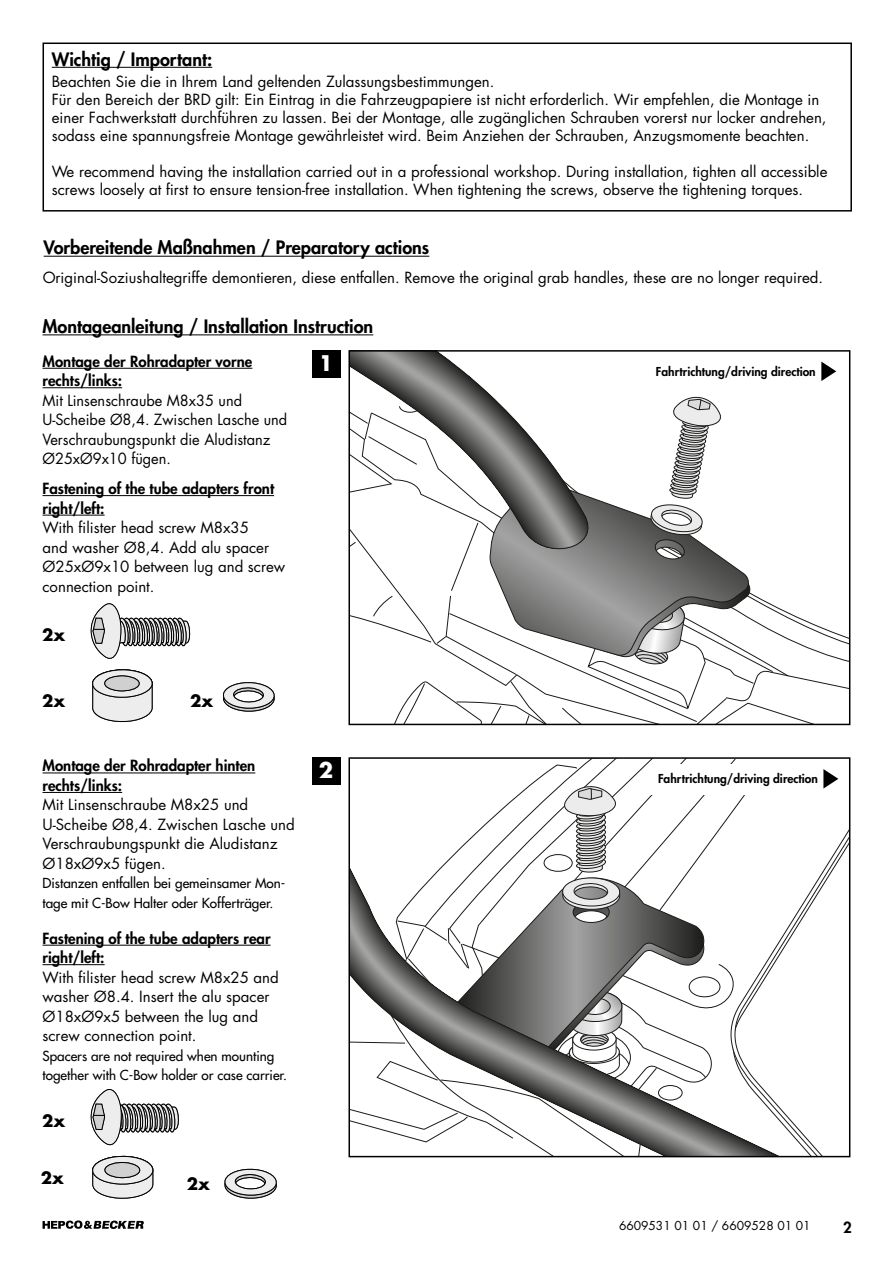
<style>
.page{position:relative;width:893px;height:1263px;background:#fff}
.page>*{position:absolute;margin:0;border:0;box-sizing:border-box;transform-origin:0 0}
.t1{font:700 21px "Futura Std";color:#fff}
.t2{font:800 18px "Futura Std";color:#000}
.t3{font:700 16.5px "Futura Std";color:#000}
.t4{font:15px/19.5px "Futura Std";color:#000}
.t5{font:800 15px/19.5px "Futura Std";color:#000}
.t6{font:500 13.5px/19.5px "Futura Std";color:#000}
.t7{font:800 12px "Futura Std";color:#000}
.t8{font:12px "Futura Std";color:#000}
</style>
<div class="page">
<svg style="left:43px;top:1220px;width:101px;height:9px"></svg>
<div style="left:43px;top:43px;width:809px;height:169px;border:2px solid #000"></div>
<svg style="left:351px;top:353px;width:137px;height:39px"></svg>
<svg style="left:351px;top:392px;width:496px;height:330px"></svg>
<div style="left:348px;top:350px;width:502px;height:375px;border:2px solid #000"></div>
<hr style="left:52px;top:67px;width:160px;height:1px;background:#000">
<hr style="left:44px;top:256px;width:385px;height:1px;background:#000">
<hr style="left:43px;top:334px;width:330px;height:1px;background:#000">
<div style="left:312px;top:350px;width:29px;height:28px;background:#000"></div>
<svg style="left:821px;top:362px;width:15px;height:19px"></svg>
<svg style="left:223px;top:682px;width:52px;height:30px"></svg>
<svg style="left:90px;top:603px;width:101px;height:120px"></svg>
<div style="left:312px;top:757px;width:29px;height:28px;background:#000"></div>
<svg style="left:349px;top:758px;width:501px;height:398px"></svg>
<svg style="left:224px;top:1168px;width:53px;height:31px"></svg>
<svg style="left:90px;top:1089px;width:89px;height:110px"></svg>
<hr style="left:43px;top:772px;width:212px;height:1px;background:#000">
<hr style="left:43px;top:792px;width:79px;height:1px;background:#000">
<hr style="left:43px;top:945px;width:228px;height:1px;background:#000">
<hr style="left:43px;top:964px;width:62px;height:1px;background:#000">
<hr style="left:43px;top:368px;width:209px;height:1px;background:#000">
<hr style="left:43px;top:387px;width:79px;height:1px;background:#000">
<hr style="left:43px;top:495px;width:231px;height:1px;background:#000">
<hr style="left:43px;top:515px;width:62px;height:1px;background:#000">
<p class="t2" style="left:52px;top:47px;width:162px">Wichtig / Important:</p>
<p class="t4" style="left:52px;top:73px;width:776px;line-height:18px">Beachten Sie die in Ihrem Land geltenden Zulassungsbestimmungen.<br>Für den Bereich der BRD gilt: Ein Eintrag in die Fahrzeugpapiere ist nicht erforderlich. Wir empfehlen, die Montage in einer Fachwerkstatt durchführen zu lassen. Bei der Montage, alle zugänglichen Schrauben vorerst nur locker andrehen, sodass eine spannungsfreie Montage gewährleistet wird. Beim Anziehen der Schrauben, Anzugsmomente beachten.</p>
<p class="t4" style="left:52px;top:163px;width:777px;line-height:18px">We recommend having the installation carried out in a professional workshop. During installation, tighten all accessible screws loosely at first to ensure tension-free installation. When tightening the screws, observe the tightening torques.</p>
<p class="t2" style="left:44px;top:236px;width:387px">Vorbereitende Maßnahmen / Preparatory actions</p>
<p class="t4" style="left:43px;top:268px;width:782px">Original-Soziushaltegriffe demontieren, diese entfallen. Remove the original grab handles, these are no longer required.</p>
<p class="t2" style="left:43px;top:315px;width:332px">Montageanleitung / Installation Instruction</p>
<h1 class="t1" style="left:319px;top:349px;width:16px">1</h1>
<p class="t5" style="left:43px;top:351px;width:211px">Montage der Rohradapter vorne rechts/links:</p>
<p class="t4" style="left:43px;top:391px;width:246px">Mit Linsenschraube M8x35 und<br>U-Scheibe Ø8,4. Zwischen Lasche und<br>Verschraubungspunkt die Aludistanz<br>Ø25xØ9x10 fügen.</p>
<p class="t5" style="left:43px;top:479px;width:233px">Fastening of the tube adapters front right/left:</p>
<p class="t4" style="left:43px;top:518px;width:244px">With filister head screw M8x35<br>and washer Ø8,4. Add alu spacer<br>Ø25xØ9x10 between lug and screw connection point.</p>
<p class="t3" style="left:42px;top:624px;width:25px">2x</p>
<p class="t3" style="left:42px;top:690px;width:25px">2x</p>
<p class="t3" style="left:190px;top:690px;width:25px">2x</p>
<p class="t5" style="left:43px;top:756px;width:214px">Montage der Rohradapter hinten rechts/links:</p>
<p class="t4" style="left:43px;top:795px;width:254px">Mit Linsenschraube M8x25 und<br>U-Scheibe Ø8,4. Zwischen Lasche und<br>Verschraubungspunkt die Aludistanz<br>Ø18xØ9x5 fügen.</p>
<p class="t6" style="left:43px;top:874px;width:244px">Distanzen entfallen bei gemeinsamer Mon&shy;tage mit C-Bow Halter oder Kofferträger.</p>
<p class="t5" style="left:43px;top:928px;width:230px">Fastening of the tube adapters rear right/left:</p>
<p class="t4" style="left:43px;top:967px;width:238px">With filister head screw M8x25 and washer Ø8.4. Insert the alu spacer<br>Ø18xØ9x5 between the lug and screw connection point.</p>
<p class="t6" style="left:43px;top:1046px;width:246px">Spacers are not required when mounting together with C-Bow holder or case carrier.</p>
<p class="t3" style="left:42px;top:1109px;width:25px">2x</p>
<p class="t3" style="left:41px;top:1167px;width:25px">2x</p>
<p class="t3" style="left:187px;top:1172px;width:25px">2x</p>
<h1 class="t1" style="left:319px;top:756px;width:16px">2</h1>
<p class="t7" style="left:656px;top:364px;width:161px">Fahrtrichtung/driving direction</p>
<p class="t7" style="left:658px;top:771px;width:161px">Fahrtrichtung/driving direction</p>
<p class="t8" style="left:619px;top:1218px;width:193px">6609531 01 01 / 6609528 01 01</p>
<p class="t5" style="left:843px;top:1217px;width:10px">2</p>
</div>
